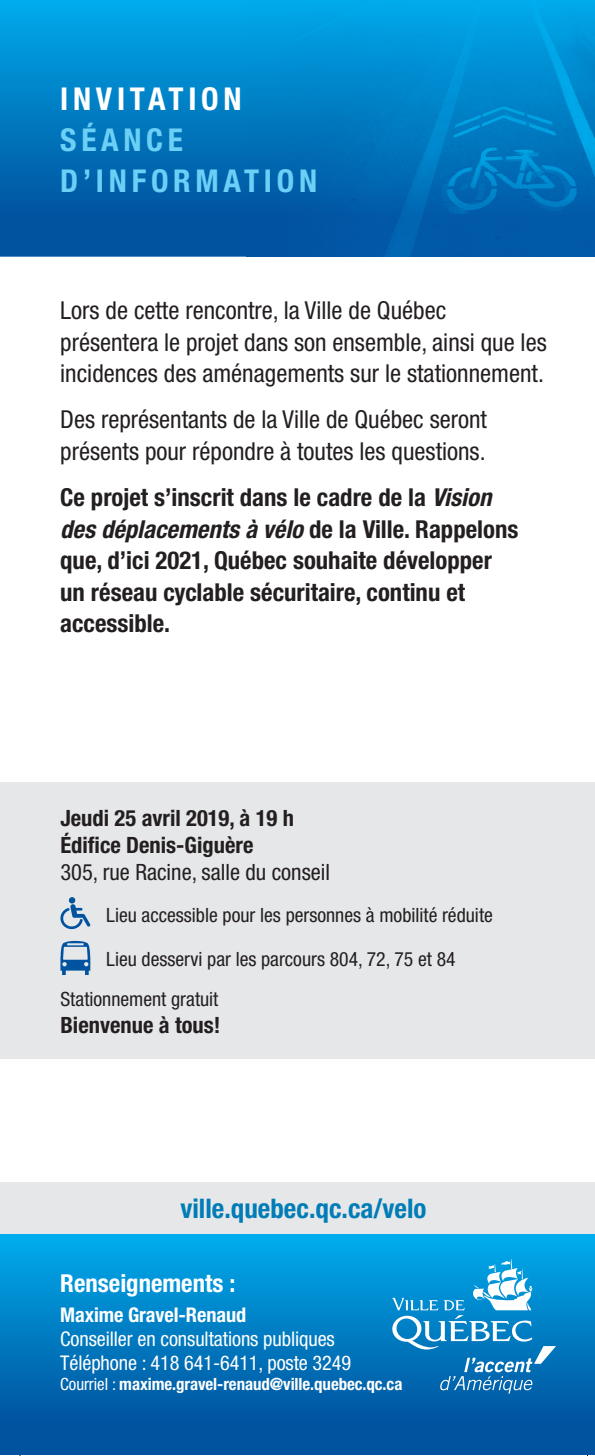
<style>
.page{position:relative;width:595px;height:1456px;background:#fff}
.page>*{position:absolute;margin:0;border:0;box-sizing:border-box;transform-origin:0 0}
.t1{font:700 condensed 31.5px/40.5px "Helvetica Neue";letter-spacing:.15em;color:#6bcff6}
.t2{font:700 condensed 31.5px "Helvetica Neue";letter-spacing:.15em;color:#fff}
.t3{font:700 condensed 27px "Helvetica Neue";color:#007cb6}
.t4{font:condensed 24.75px/31.5px "Helvetica Neue";color:#231f20}
.t5{font:700 condensed 24.75px/31.5px "Helvetica Neue";color:#231f20}
.t6{font:700 condensed 24.75px "Helvetica Neue";color:#fff}
.t7{font:700 condensed 22.5px/27px "Helvetica Neue";color:#231f20}
.t8{font:condensed 22.5px "Helvetica Neue";color:#231f20}
.t9{font:condensed 20.25px/24.3px "Helvetica Neue";letter-spacing:-.005em;color:#fff}
.t10{font:700 condensed 20.25px "Helvetica Neue";letter-spacing:-.005em;color:#fff}
.t11{font:condensed 19.8px/40.3px "Helvetica Neue";color:#231f20}
.t12{font:700 condensed 16.88px "Helvetica Neue";letter-spacing:-.005em;color:#fff}
.s1{font-style:italic}
.s2{font-weight:400}
</style>
<div class="page">
<hr style="left:20px;top:0;width:1px;height:1456px;background:#231f20">
<hr style="left:587px;top:0;width:1px;height:1456px;background:#231f20">
<div style="left:0;top:782px;width:594px;height:276px;background:#e6e7e9"></div>
<svg style="left:60px;top:897px;width:30px;height:32px"></svg>
<svg style="left:60px;top:941px;width:30px;height:34px"></svg>
<div style="left:0;top:1234px;width:594px;height:220px;background:linear-gradient(to bottom,#00aaeb,#014896)"></div>
<svg style="left:391px;top:1259px;width:165px;height:134px;background:#2a95cf"></svg>
<div style="left:0;top:1182px;width:594px;height:52px;background:#e6e7e9"></div>
<svg style="left:0;top:0;width:247px;height:257px;background:#0077be"></svg>
<img style="left:247px;top:0;width:347px;height:257px">
<p class="t2" style="left:60px;top:80px;width:183px">INVITATION</p>
<p class="t1" style="left:60px;top:119px;width:258px">SÉANCE<br>D’INFORMATION</p>
<p class="t4" style="left:60px;top:295px;width:488px">Lors de cette rencontre, la Ville de Québec présentera le projet dans son ensemble, ainsi que les incidences des aménagements sur le stationnement.</p>
<p class="t4" style="left:60px;top:404px;width:428px">Des représentants de la Ville de Québec seront présents pour répondre à toutes les questions.</p>
<p class="t5" style="left:60px;top:481px;width:459px">Ce projet s’inscrit dans le cadre de la <span class="s1">Vision des déplacements à vélo</span> de la Ville. Rappelons que, d’ici 2021, Québec souhaite développer un réseau cyclable sécuritaire, continu et accessible.</p>
<p class="t7" style="left:60px;top:804px;width:235px">Jeudi 25 avril 2019, à 19 h<br>Édifice Denis-Giguère</p>
<p class="t8" style="left:60px;top:859px;width:271px">305, rue Racine, salle du conseil</p>
<p class="t11" style="left:106px;top:895px;width:388px">Lieu accessible pour les personnes à mobilité réduite</p>
<p class="t11" style="left:60px;top:938px;width:396px;text-indent:46px">Lieu desservi par les parcours 804, 72, 75 et 84<br>Stationnement gratuit</p>
<p class="t7" style="left:60px;top:1011px;width:161px">Bienvenue à tous!</p>
<p class="t3" style="left:180px;top:1192px;width:247px">ville.quebec.qc.ca/velo</p>
<p class="t6" style="left:60px;top:1269px;width:176px">Renseignements :</p>
<p class="t10" style="left:60px;top:1302px;width:187px">Maxime Gravel-Renaud</p>
<p class="t9" style="left:60px;top:1326px;width:292px">Conseiller en consultations publiques<br>Téléphone : 418 641-6411, poste 3249</p>
<p class="t12" style="left:60px;top:1374px;width:343px"><span class="s2">Courriel :</span> maxime.gravel-renaud@ville.quebec.qc.ca</p>
</div>
